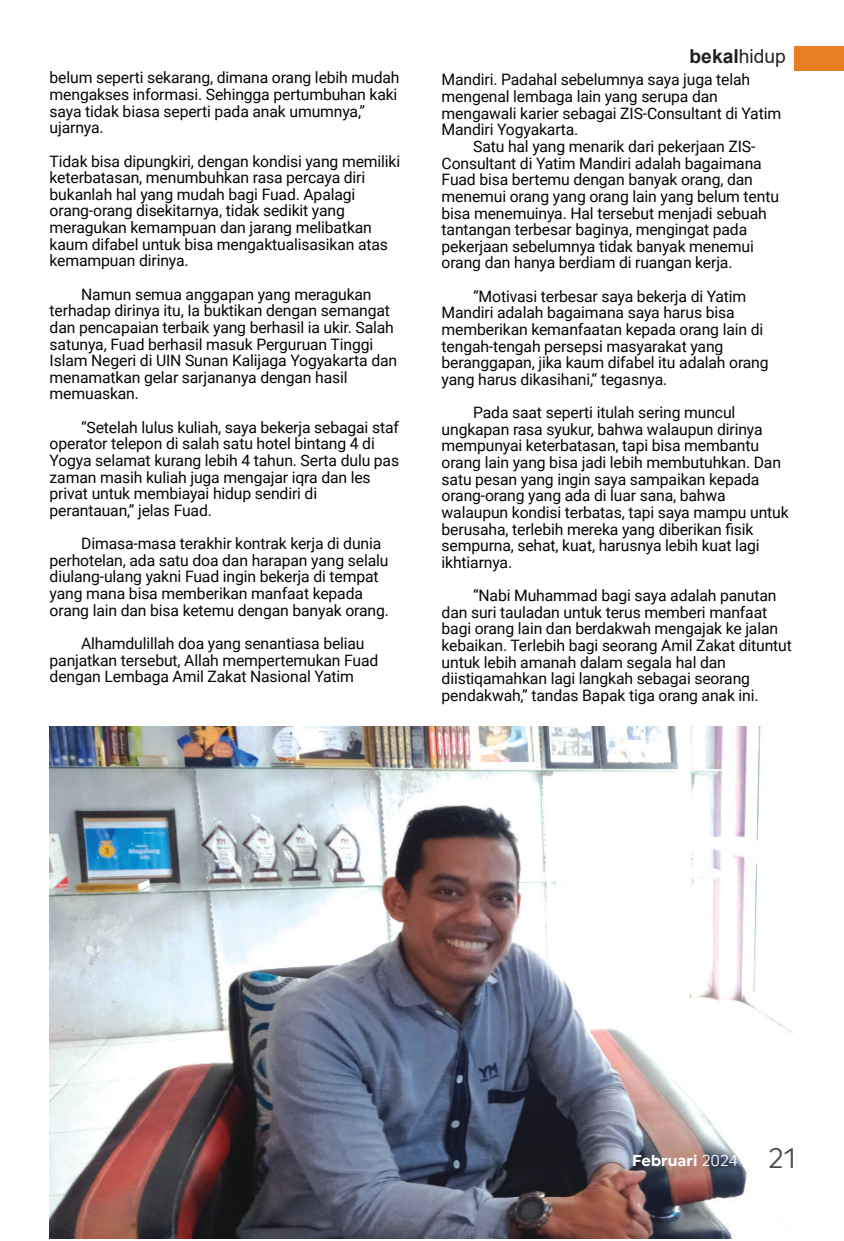
<style>
.page{position:relative;width:844px;height:1241px;background:#fff}
.page>*{position:absolute;margin:0;border:0;box-sizing:border-box;transform-origin:0 0}
.t1{font:700 19.25px "Arial";color:#231f20}
.t2{font:15.75px/16.6px "Roboto";letter-spacing:-.01em;color:#080704}
.t3{font:15.75px "Uniform Regular 2";color:#fff}
.s1{font-weight:400}
.s2{font-family:"Uniform Regular 3"}
.s3{font-family:"Uniform Regular 3";font-size:28px;color:#4d4c4b}
</style>
<div class="page">
<img style="left:50px;top:726px;width:741px;height:512px">
<div style="left:794px;top:46px;width:49px;height:25px;background:#e97d24"></div>
<p class="t2" style="left:50px;top:71px;width:351px">belum seperti sekarang, dimana orang lebih mudah mengakses informasi. Sehingga pertumbuhan kaki saya tidak biasa seperti pada anak umumnya,” ujarnya.</p>
<p class="t2" style="left:50px;top:154px;width:352px">Tidak bisa dipungkiri, dengan kondisi yang memiliki keterbatasan, menumbuhkan rasa percaya diri bukanlah hal yang mudah bagi Fuad. Apalagi orang-orang disekitarnya, tidak sedikit yang meragukan kemampuan dan jarang melibatkan kaum difabel untuk bisa mengaktualisasikan atas kemampuan dirinya.</p>
<p class="t2" style="left:50px;top:287px;width:349px;text-indent:32px">Namun semua anggapan yang meragukan terhadap dirinya itu, Ia buktikan dengan semangat dan pencapaian terbaik yang berhasil ia ukir. Salah satunya, Fuad berhasil masuk Perguruan Tinggi Islam Negeri di UIN Sunan Kalijaga Yogyakarta dan menamatkan gelar sarjananya dengan hasil memuaskan.</p>
<p class="t2" style="left:50px;top:420px;width:351px;text-indent:32px">“Setelah lulus kuliah, saya bekerja sebagai staf operator telepon di salah satu hotel bintang 4 di Yogya selamat kurang lebih 4 tahun. Serta dulu pas zaman masih kuliah juga mengajar iqra dan les privat untuk membiayai hidup sendiri di perantauan,” jelas Fuad.</p>
<p class="t2" style="left:50px;top:537px;width:340px;text-indent:32px">Dimasa-masa terakhir kontrak kerja di dunia perhotelan, ada satu doa dan harapan yang selalu diulang-ulang yakni Fuad ingin bekerja di tempat yang mana bisa memberikan manfaat kepada orang lain dan bisa ketemu dengan banyak orang.</p>
<p class="t2" style="left:50px;top:636px;width:330px;text-indent:32px">Alhamdulillah doa yang senantiasa beliau panjatkan tersebut, Allah mempertemukan Fuad dengan Lembaga Amil Zakat Nasional Yatim</p>
<p class="t1" style="left:689px;top:49px;width:98px">bekal<span class="s1">hidup</span></p>
<p class="t2" style="left:441px;top:73px;width:310px">Mandiri. Padahal sebelumnya saya juga telah</p>
<p class="t2" style="left:441px;top:90px;width:278px">mengenal lembaga lain yang serupa dan</p>
<p class="t2" style="left:441px;top:106px;width:341px">mengawali karier sebagai ZIS-Consultant di Yatim</p>
<p class="t2" style="left:441px;top:123px;width:138px">Mandiri Yogyakarta.</p>
<p class="t2" style="left:473px;top:140px;width:284px">Satu hal yang menarik dari pekerjaan ZIS-</p>
<p class="t2" style="left:441px;top:156px;width:321px">Consultant di Yatim Mandiri adalah bagaimana</p>
<p class="t2" style="left:441px;top:173px;width:313px">Fuad bisa bertemu dengan banyak orang, dan</p>
<p class="t2" style="left:441px;top:190px;width:339px">menemui orang yang orang lain yang belum tentu</p>
<p class="t2" style="left:441px;top:206px;width:326px">bisa menemuinya. Hal tersebut menjadi sebuah</p>
<p class="t2" style="left:441px;top:223px;width:307px">tantangan terbesar baginya, mengingat pada</p>
<p class="t2" style="left:441px;top:239px;width:313px">pekerjaan sebelumnya tidak banyak menemui</p>
<p class="t2" style="left:441px;top:256px;width:292px">orang dan hanya berdiam di ruangan kerja.</p>
<p class="t2" style="left:441px;top:289px;width:328px;text-indent:32px">“Motivasi terbesar saya bekerja di Yatim Mandiri adalah bagaimana saya harus bisa memberikan kemanfaatan kepada orang lain di tengah-tengah persepsi masyarakat yang beranggapan, jika kaum difabel itu adalah orang yang harus dikasihani,“ tegasnya.</p>
<p class="t2" style="left:441px;top:406px;width:348px;text-indent:32px">Pada saat seperti itulah sering muncul ungkapan rasa syukur, bahwa walaupun dirinya mempunyai keterbatasan, tapi bisa membantu orang lain yang bisa jadi lebih membutuhkan. Dan satu pesan yang ingin saya sampaikan kepada orang-orang yang ada di luar sana, bahwa walaupun kondisi terbatas, tapi saya mampu untuk berusaha, terlebih mereka yang diberikan fisik sempurna, sehat, kuat, harusnya lebih kuat lagi ikhtiarnya.</p>
<p class="t2" style="left:441px;top:589px;width:352px;text-indent:32px">“Nabi Muhammad bagi saya adalah panutan dan suri tauladan untuk terus memberi manfaat bagi orang lain dan berdakwah mengajak ke jalan kebaikan. Terlebih bagi seorang Amil Zakat dituntut untuk lebih amanah dalam segala hal dan diistiqamahkan lagi langkah sebagai seorang pendakwah,” tandas Bapak tiga orang anak ini.</p>
<p class="t3" style="left:632px;top:1153px;width:166px">Februari <span class="s2">2024</span> <span class="s3">21</span></p>
</div>
